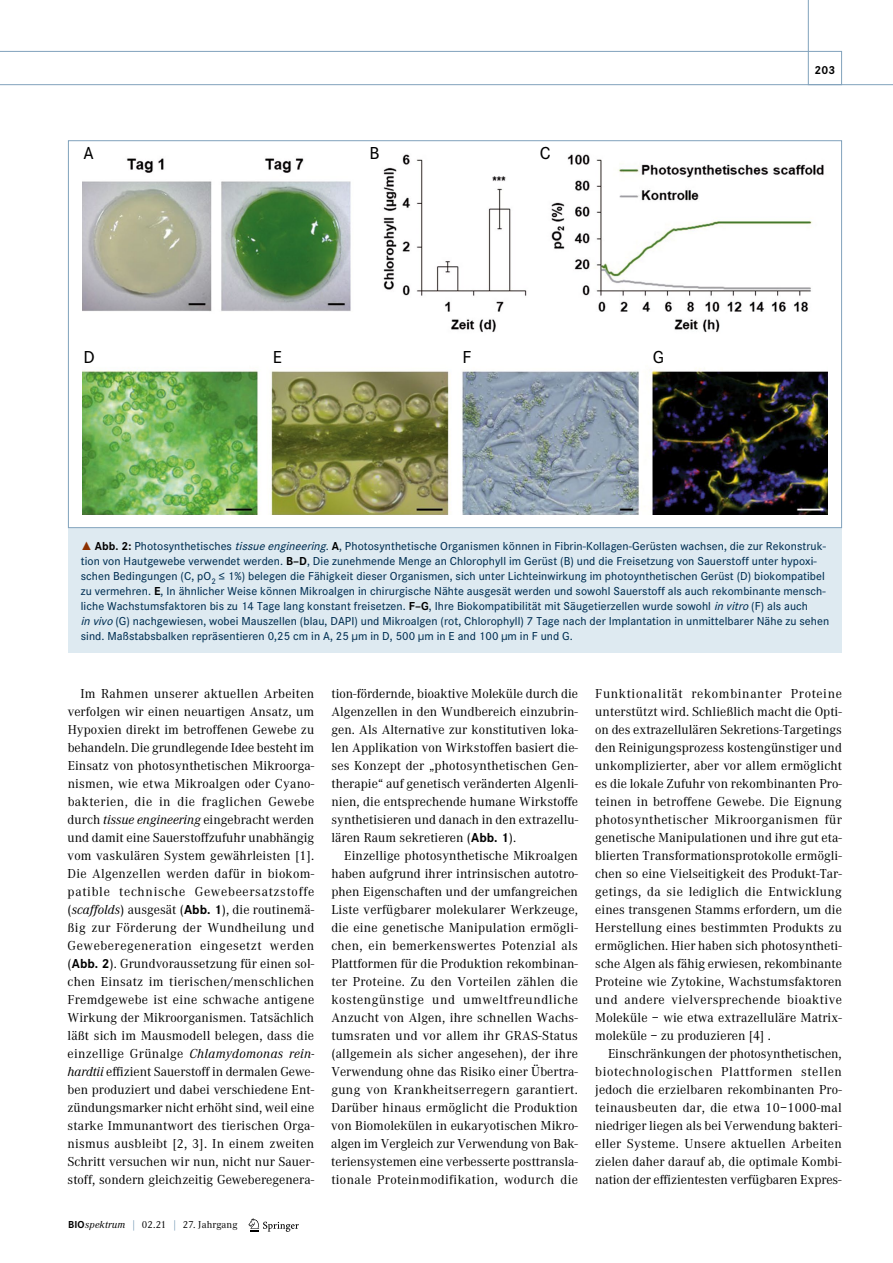
<style>
.page{position:relative;width:893px;height:1263px;background:#fff}
.page>*{position:absolute;margin:0;border:0;box-sizing:border-box;transform-origin:0 0}
.t1{font:500 18px "Corporate S";color:#000}
.t2{font:13.5px/18px "Corporate A";letter-spacing:.005em;color:#000;text-align:justify}
.t3{font:500 12px/15px "Corporate S";letter-spacing:.005em;color:#002f53}
.t4{font:700 12px "Corporate S";color:#000}
.t5{font:10.5px "Corporate A";letter-spacing:.015em;color:#000}
.s1{font-family:"The Sans Expert";font-weight:400;color:#8c3000}
.s2{font-weight:700;color:#000}
.s3{font-style:italic}
.s4{font-family:"Corporate S";font-weight:700}
.s5{color:#628caa}
</style>
<div class="page">
<svg style="left:248px;top:1218px;width:51px;height:14px"></svg>
<div style="left:68px;top:528px;width:774px;height:124px;background:#deeaf1"></div>
<img style="left:83px;top:154px;width:744px;height:360px">
<svg style="left:0;top:0;width:893px;height:85px"></svg>
<h1 class="t1" style="left:83px;top:143px;width:12px">A</h1>
<h1 class="t1" style="left:370px;top:143px;width:12px">B</h1>
<h1 class="t1" style="left:540px;top:143px;width:12px">C</h1>
<h1 class="t1" style="left:83px;top:347px;width:13px">D</h1>
<h1 class="t1" style="left:273px;top:347px;width:11px">E</h1>
<h1 class="t1" style="left:463px;top:347px;width:10px">F</h1>
<h1 class="t1" style="left:653px;top:347px;width:13px">G</h1>
<p class="t4" style="left:814px;top:63px;width:22px">203</p>
<p class="t3" style="left:81px;top:538px;width:750px"><span class="s1">˚</span> <span class="s2">Abb. 2:</span> Photosynthetisches <span class="s3">tissue engineering</span>. <span class="s2">A</span>, Photosynthetische Organismen können in Fibrin-Kollagen-Gerüsten wachsen, die zur Rekonstruk&shy;tion von Hautgewebe verwendet werden. <span class="s2">B–D</span>, Die zunehmende Menge an Chlorophyll im Gerüst (B) und die Freisetzung von Sauerstoff unter hypoxi&shy;schen Bedingungen (C, pO<sub>2</sub> ≤ 1%) belegen die Fähigkeit dieser Organismen, sich unter Lichteinwirkung im photoynthetischen Gerüst (D) biokompatibel zu vermehren. <span class="s2">E</span>, In ähnlicher Weise können Mikroalgen in chirurgische Nähte ausgesät werden und sowohl Sauerstoff als auch rekombinante mensch&shy;liche Wachstumsfaktoren bis zu 14 Tage lang konstant freisetzen. <span class="s2">F–G</span>, Ihre Biokompatibilität mit Säugetierzellen wurde sowohl <span class="s3">in vitro</span> (F) als auch <span class="s3">invivo</span> (G) nachgewiesen, wobei Mauszellen (blau, DAPI) und Mikroalgen (rot, Chlorophyll) 7 Tage nach der Implantation in unmittelbarer Nähe zu sehen sind. Maßstabsbalken repräsentieren 0,25 cm in A, 25 µm in D, 500 µm in E and 100 µm in F und G.</p>
<p class="t2" style="left:68px;top:685px;width:248px;text-indent:13px">Im Rahmen unserer aktuellen Arbeiten verfolgen wir einen neuartigen Ansatz, um Hypoxien direkt im betroffenen Gewebe zu behandeln. Die grundlegende Idee besteht im Einsatz von photosynthetischen Mikroorga&shy;nismen, wie etwa Mikroalgen oder Cyano&shy;bakterien, die in die fraglichen Gewebe durch <span class="s3">tissue engineering</span> eingebracht werden und damit eine Sauerstoffzufuhr unabhängig vom vaskulären System gewährleisten [1].<br>Die Algenzellen werden dafür in biokom&shy;patible technische Gewebeersatzstoffe (<span class="s3">scaffolds</span>) ausgesät (<span class="s4">Abb. 1</span>), die routinemä&shy;ßig zur Förderung der Wundheilung und Geweberegeneration eingesetzt werden (<span class="s4">Abb. 2</span>). Grundvoraussetzung für einen sol&shy;chen Einsatz im tierischen/menschlichen Fremdgewebe ist eine schwache antigene Wirkung der Mikroorganismen. Tatsächlich läßt sich im Mausmodell belegen, dass die einzellige Grünalge <span class="s3">Chlamydomonas rein&shy;hardtii</span> effizient Sauerstoff in dermalen Gewe&shy;ben produziert und dabei verschiedene Ent&shy;zündungsmarker nicht erhöht sind, weil eine starke Immunantwort des tierischen Orga&shy;nismus ausbleibt [2, 3]. In einem zweiten Schritt versuchen wir nun, nicht nur Sauer&shy;stoff, sondern gleichzeitig Geweberegenera-</p>
<p class="t5" style="left:68px;top:1219px;width:171px"><span class="s4">BIO</span><span class="s3">spektrum</span> <span class="s5">|</span> 02.21 <span class="s5">|</span> 27. Jahrgang</p>
<p class="t2" style="left:331px;top:685px;width:248px">tion-fördernde, bioaktive Moleküle durch die Algenzellen in den Wundbereich einzubrin&shy;gen. Als Alternative zur konstitutiven loka&shy;len Applikation von Wirkstoffen basiert die&shy;ses Konzept der „photosynthetischen Gen&shy;therapie“ auf genetisch veränderten Algenli&shy;nien, die entsprechende humane Wirkstoffe synthetisieren und danach in den extrazellu&shy;lären Raum sekretieren (<span class="s4">Abb. 1</span>).</p>
<p class="t2" style="left:331px;top:847px;width:248px;text-indent:13px">Einzellige photosynthetische Mikroalgen haben aufgrund ihrer intrinsischen autotro&shy;phen Eigenschaften und der umfangreichen Liste verfügbarer molekularer Werkzeuge, die eine genetische Manipulation ermögli&shy;chen, ein bemerkenswertes Potenzial als Plattformen für die Produktion rekombinan&shy;ter Proteine. Zu den Vorteilen zählen die kostengünstige und umweltfreundliche Anzucht von Algen, ihre schnellen Wachs&shy;tumsraten und vor allem ihr GRAS-Status (allgemein als sicher angesehen), der ihre Verwendung ohne das Risiko einer Übertra&shy;gung von Krankheitserregern garantiert.<br>Darüber hinaus ermöglicht die Produktion von Biomolekülen in eukaryotischen Mikro&shy;algen im Vergleich zur Verwendung von Bak&shy;teriensystemen eine verbesserte posttransla&shy;tionale Proteinmodifikation, wodurch die</p>
<p class="t2" style="left:595px;top:685px;width:248px">Funktionalität rekombinanter Proteine unterstützt wird. Schließlich macht die Opti&shy;on des extrazellulären Sekretions-Targetings den Reinigungsprozess kostengünstiger und unkomplizierter, aber vor allem ermöglicht es die lokale Zufuhr von rekombinanten Pro&shy;teinen in betroffene Gewebe. Die Eignung photosynthetischer Mikroorganismen für genetische Manipulationen und ihre gut eta&shy;blierten Transformationsprotokolle ermögli&shy;chen so eine Vielseitigkeit des Produkt-Tar&shy;getings, da sie lediglich die Entwicklung eines transgenen Stamms erfordern, um die Herstellung eines bestimmten Produkts zu ermöglichen. Hier haben sich photosyntheti&shy;sche Algen als fähig erwiesen, rekombinante Proteine wie Zytokine, Wachstumsfaktoren und andere vielversprechende bioaktive Moleküle – wie etwa extrazelluläre Matrix&shy;moleküle – zu produzieren [4] .</p>
<p class="t2" style="left:595px;top:1045px;width:248px;text-indent:13px">Einschränkungen der photosynthetischen, biotechnologischen Plattformen stellen jedoch die erzielbaren rekombinanten Pro&shy;teinausbeuten dar, die etwa 10–1000-mal niedriger liegen als bei Verwendung bakteri&shy;eller Systeme. Unsere aktuellen Arbeiten zielen daher darauf ab, die optimale Kombi&shy;nation der effizientesten verfügbaren Expres-</p>
</div>
